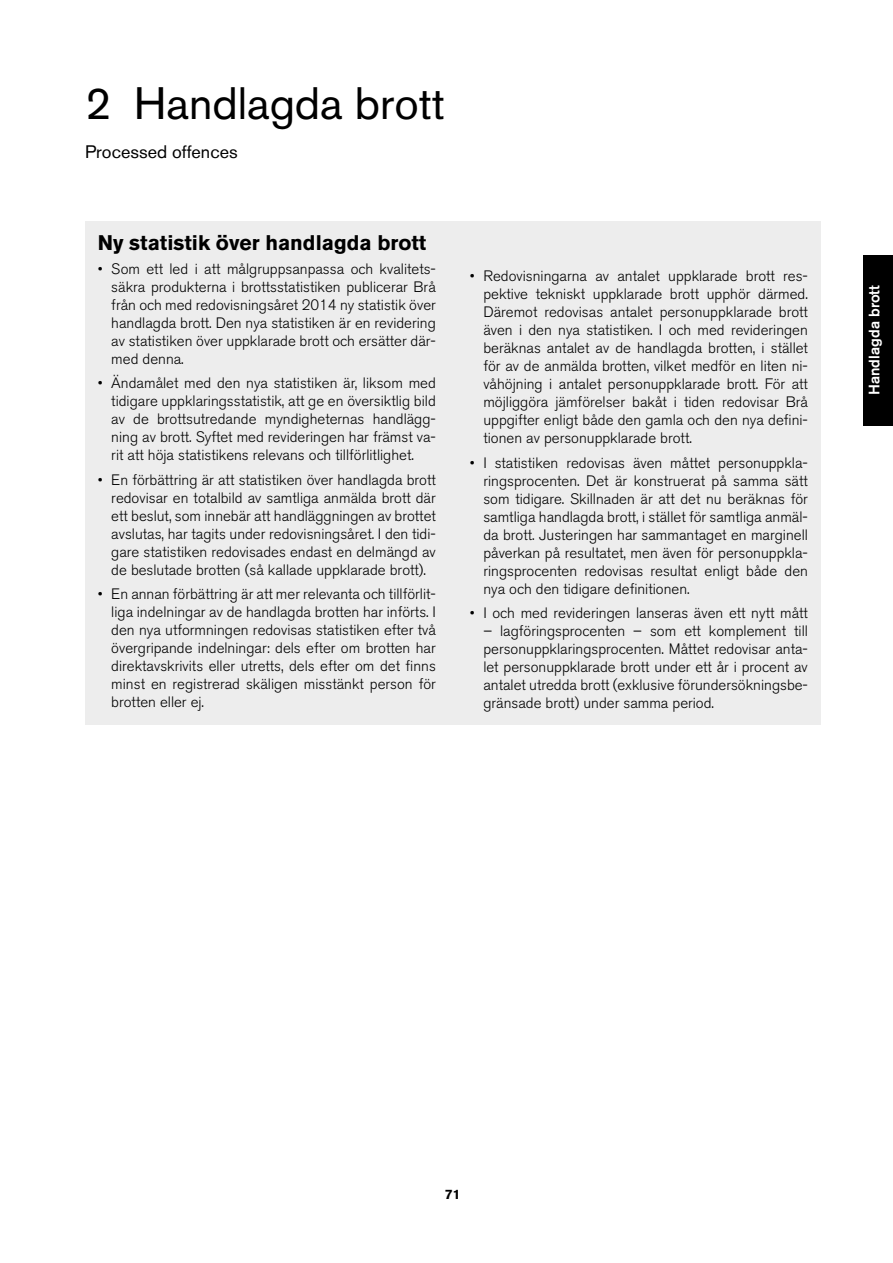
<style>
.page{position:relative;width:893px;height:1263px;background:#fff}
.page>*{position:absolute;margin:0;border:0;box-sizing:border-box;transform-origin:0 0}
.t1{font:45px "Akzidenz Grotesk BE";color:#000}
.t2{font:700 21px "Akzidenz Grotesk BE";color:#000}
.t3{font:18px "Akzidenz Grotesk BE";color:#000}
.t4{font:300 15px/18px "Akzidenz Grotesk BE";color:#000;text-align:justify}
.t5{font:500 15px "Akzidenz Grotesk BE";color:#fff}
.t6{font:700 13.5px "Akzidenz Grotesk BE";color:#000}
</style>
<div class="page">
<div style="left:863px;top:255px;width:30px;height:170px;background:#000"></div>
<div style="left:85px;top:221px;width:736px;height:504px;background:#ededed"></div>
<h1 class="t1" style="left:85px;top:76px;width:361px">2 Handlagda brott</h1>
<p class="t3" style="left:85px;top:141px;width:154px">Processed offences</p>
<h2 class="t2" style="left:98px;top:230px;width:330px">Ny statistik över handlagda brott</h2>
<p class="t4" style="left:111px;top:260px;width:326px;text-indent:-14px">• Som ett led i att målgruppsanpassa och kvalitets&shy;säkra produkterna i brottsstatistiken publicerar Brå från och med redovisningsåret 2014 ny statistik över handlagda brott. Den nya statistiken är en revidering av statistiken över uppklarade brott och ersätter där&shy;med denna.</p>
<p class="t4" style="left:111px;top:374px;width:326px;text-indent:-14px">• Ändamålet med den nya statistiken är, liksom med tidigare uppklaringsstatistik, att ge en översiktlig bild av de brottsutredande myndigheternas handlägg&shy;ning av brott. Syftet med revideringen har främst va&shy;rit att höja statistikens relevans och tillförlitlighet.</p>
<p class="t4" style="left:111px;top:471px;width:326px;text-indent:-14px">• En förbättring är att statistiken över handlagda brott redovisar en totalbild av samtliga anmälda brott där ett beslut, som innebär att handläggningen av brottet avslutas, har tagits under redovisningsåret. I den tidi&shy;gare statistiken redovisades endast en delmängd av de beslutade brotten (så kallade uppklarade brott).</p>
<p class="t4" style="left:111px;top:585px;width:326px;text-indent:-14px">• En annan förbättring är att mer relevanta och tillförlit&shy;liga indelningar av de handlagda brotten har införts. I den nya utformningen redovisas statistiken efter två övergripande indelningar: dels efter om brotten har direktavskrivits eller utretts, dels efter om det finns minst en registrerad skäligen misstänkt person för brotten eller ej.</p>
<p class="t4" style="left:483px;top:267px;width:326px;text-indent:-14px">• Redovisningarna av antalet uppklarade brott res&shy;pektive tekniskt uppklarade brott upphör därmed.<br>Däremot redovisas antalet personuppklarade brott även i den nya statistiken. I och med revideringen beräknas antalet av de handlagda brotten, i stället för av de anmälda brotten, vilket medför en liten ni&shy;våhöjning i antalet personuppklarade brott. För att möjliggöra jämförelser bakåt i tiden redovisar Brå uppgifter enligt både den gamla och den nya defini&shy;tionen av personuppklarade brott.</p>
<p class="t4" style="left:483px;top:454px;width:326px;text-indent:-14px">• I statistiken redovisas även måttet personuppkla&shy;ringsprocenten. Det är konstruerat på samma sätt som tidigare. Skillnaden är att det nu beräknas för samtliga handlagda brott, i stället för samtliga anmäl&shy;da brott. Justeringen har sammantaget en marginell påverkan på resultatet, men även för personuppkla&shy;ringsprocenten redovisas resultat enligt både den nya och den tidigare definitionen.</p>
<p class="t4" style="left:470px;top:604px;width:340px">• I och med revideringen lanseras även ett nytt mått</p>
<p class="t4" style="left:483px;top:622px;width:326px">– lagföringsprocenten – som ett komplement till personuppklaringsprocenten. Måttet redovisar anta&shy;let personuppklarade brott under ett år i procent av antalet utredda brott (exklusive förundersökningsbe&shy;gränsade brott) under samma period.</p>
<p class="t5" style="left:865px;top:395px;width:111px;rotate:-90deg">Handlagda brott</p>
<p class="t6" style="left:445px;top:1187px;width:17px">71</p>
</div>
